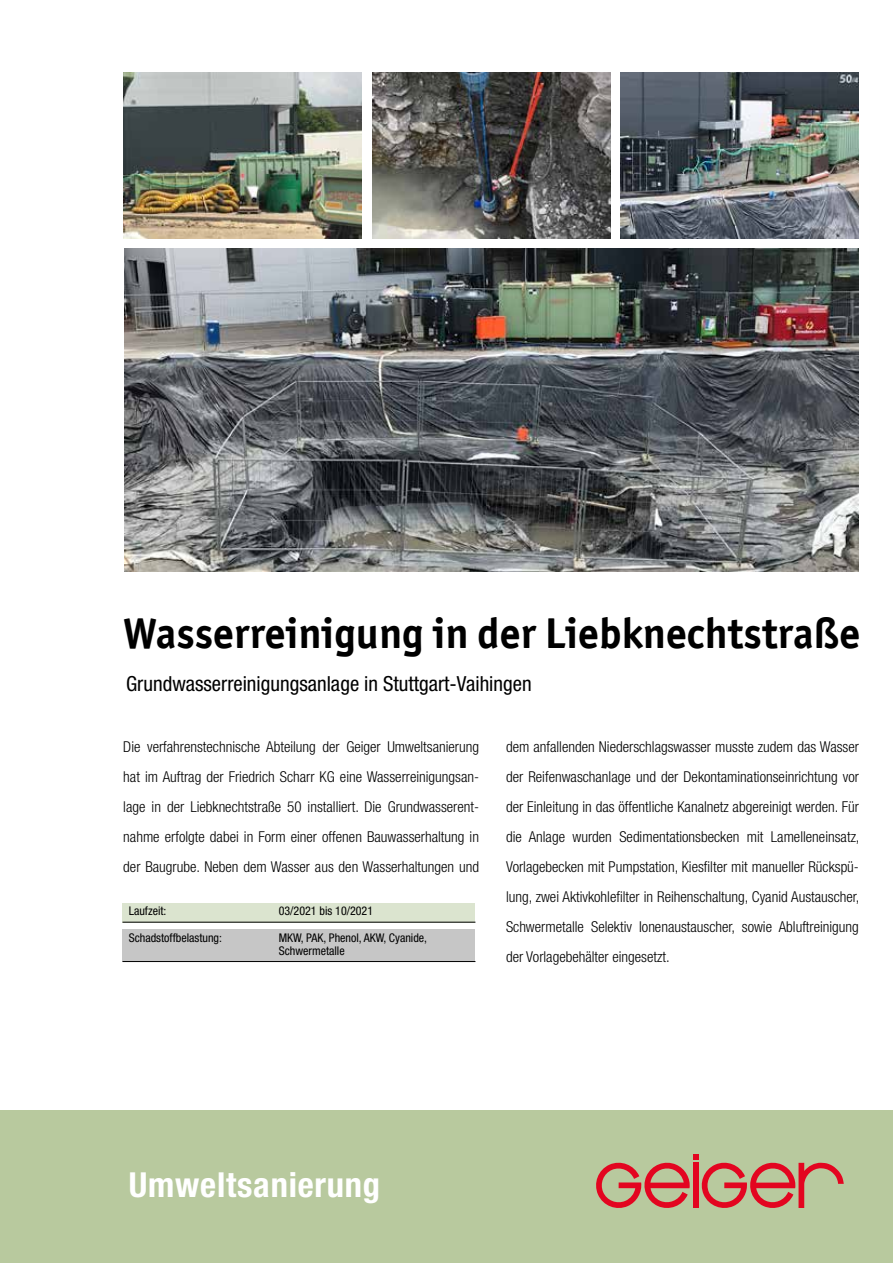
<style>
.page{position:relative;width:893px;height:1263px;background:#fff}
.page>*{position:absolute;margin:0;border:0;box-sizing:border-box;transform-origin:0 0}
.t1{font:700 43.2px "Officina Sans ITC Pro";color:#000}
.t2{font:700 condensed 34.5px "Helvetica Neue";letter-spacing:.025em;color:#fff}
.t3{font:condensed 20.85px "Helvetica Neue LT Pro";color:#000}
.t4{font:300 condensed 15px/30px "Helvetica Neue LT Pro";color:#000;text-align:justify}
.t5{font:condensed 12px/13.5px "Helvetica Neue LT Pro";color:#000}
</style>
<div class="page">
<img style="left:124px;top:249px;width:735px;height:323px">
<img style="left:123px;top:72px;width:238px;height:166px">
<img style="left:372px;top:72px;width:238px;height:166px">
<div style="left:123px;top:929px;width:352px;height:32px;background:#c6c6c6"></div>
<hr style="left:123px;top:961px;width:352px;height:1px;background:#000">
<div style="left:123px;top:903px;width:352px;height:19px;background:#dbe4cf"></div>
<hr style="left:123px;top:922px;width:352px;height:1px;background:#000">
<img style="left:621px;top:72px;width:238px;height:166px">
<div style="left:0;top:1111px;width:893px;height:152px;background:#b8c99e"></div>
<h1 class="t1" style="left:123px;top:606px;width:738px">Wasserreinigung in der Liebknechtstraße</h1>
<h3 class="t3" style="left:126px;top:671px;width:407px">Grundwasserreinigungsanlage in Stuttgart-Vaihingen</h3>
<p class="t4" style="left:123px;top:731px;width:357px">Die verfahrenstechnische Abteilung der Geiger Umweltsanierung hat im Auftrag der Friedrich Scharr KG eine Wasserreinigungsan&shy;lage in der Liebknechtstraße 50 installiert. Die Grundwasserent&shy;nahme erfolgte dabei in Form einer offenen Bauwasserhaltung in der Baugrube. Neben dem Wasser aus den Wasserhaltungen und</p>
<p class="t5" style="left:129px;top:904px;width:39px">Laufzeit:</p>
<p class="t5" style="left:279px;top:904px;width:96px">03/2021 bis 10/2021</p>
<p class="t5" style="left:129px;top:931px;width:95px">Schadstoffbelastung:</p>
<p class="t5" style="left:279px;top:931px;width:150px">MKW, PAK, Phenol, AKW, Cyanide,<br>Schwermetalle</p>
<p class="t4" style="left:506px;top:731px;width:355px">dem anfallenden Niederschlagswasser musste zudem das Wasser der Reifenwaschanlage und der Dekontaminationseinrichtung vor der Einleitung in das öffentliche Kanalnetz abgereinigt werden. Für die Anlage wurden Sedimentationsbecken mit Lamelleneinsatz, Vorlagebecken mit Pumpstation, Kiesfilter mit manueller Rückspü&shy;lung, zwei Aktivkohlefilter in Reihenschaltung, Cyanid Austauscher, Schwermetalle Selektiv Ionenaustauscher, sowie Abluftreinigung der Vorlagebehälter eingesetzt.</p>
<h2 class="t2" style="left:129px;top:1164px;width:253px">Umweltsanierung</h2>
</div>
